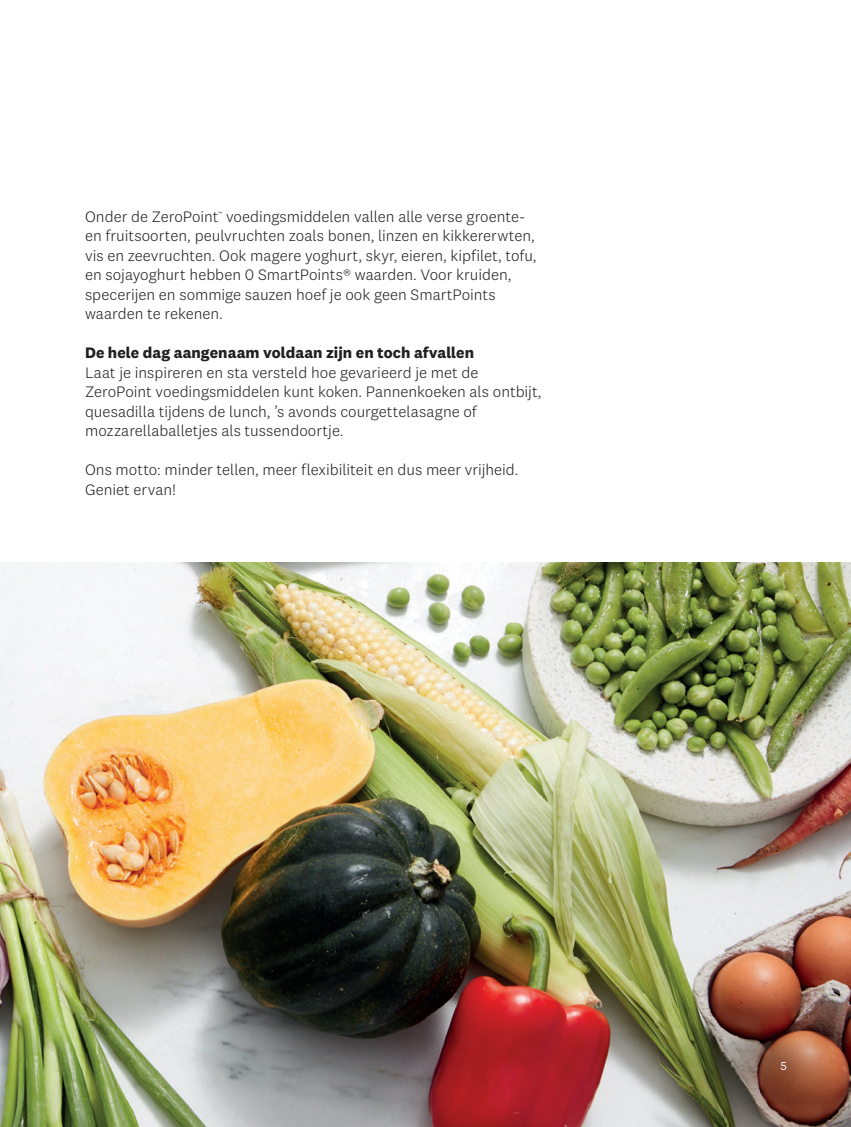
<style>
.page{position:relative;width:851px;height:1127px;background:#fff}
.page>*{position:absolute;margin:0;border:0;box-sizing:border-box;transform-origin:0 0}
.t1{font:300 15.75px/19.5px "National 2";color:#231f20}
.t2{font:700 15.75px "National 2";letter-spacing:.005em;color:#231f20}
.t3{font:12px "National 2";color:#fff}
.t4{font:300 6.3px "National 2";color:#231f20}
</style>
<div class="page">
<img style="left:0;top:563px;width:850px;height:564px">
<p class="t1" style="left:85px;top:206px;width:453px;text-indent:141px">voedingsmiddelen vallen alle verse groente&shy;en fruitsoorten, peulvruchten zoals bonen, linzen en kikkererwten, vis en zeevruchten. Ook magere yoghurt, skyr, eieren, kipfilet, tofu, en sojayoghurt hebben 0 SmartPoints® waarden. Voor kruiden, specerijen en sommige sauzen hoef je ook geen SmartPoints waarden te rekenen.</p>
<p class="t2" style="left:85px;top:343px;width:390px">De hele dag aangenaam voldaan zijn en toch afvallen</p>
<p class="t1" style="left:85px;top:362px;width:458px">Laat je inspireren en sta versteld hoe gevarieerd je met de ZeroPoint voedingsmiddelen kunt koken. Pannenkoeken als ontbijt, quesadilla tijdens de lunch, ’s avonds courgettelasagne of mozzarellaballetjes als tussendoortje.</p>
<p class="t1" style="left:85px;top:460px;width:435px">Ons motto: minder tellen, meer flexibiliteit en dus meer vrijheid.<br>Geniet ervan!</p>
<p class="t1" style="left:85px;top:206px;width:135px">Onder de ZeroPoint</p>
<p class="t4" style="left:218px;top:210px;width:6px">™</p>
<p class="t3" style="left:780px;top:1058px;width:8px">5</p>
</div>
